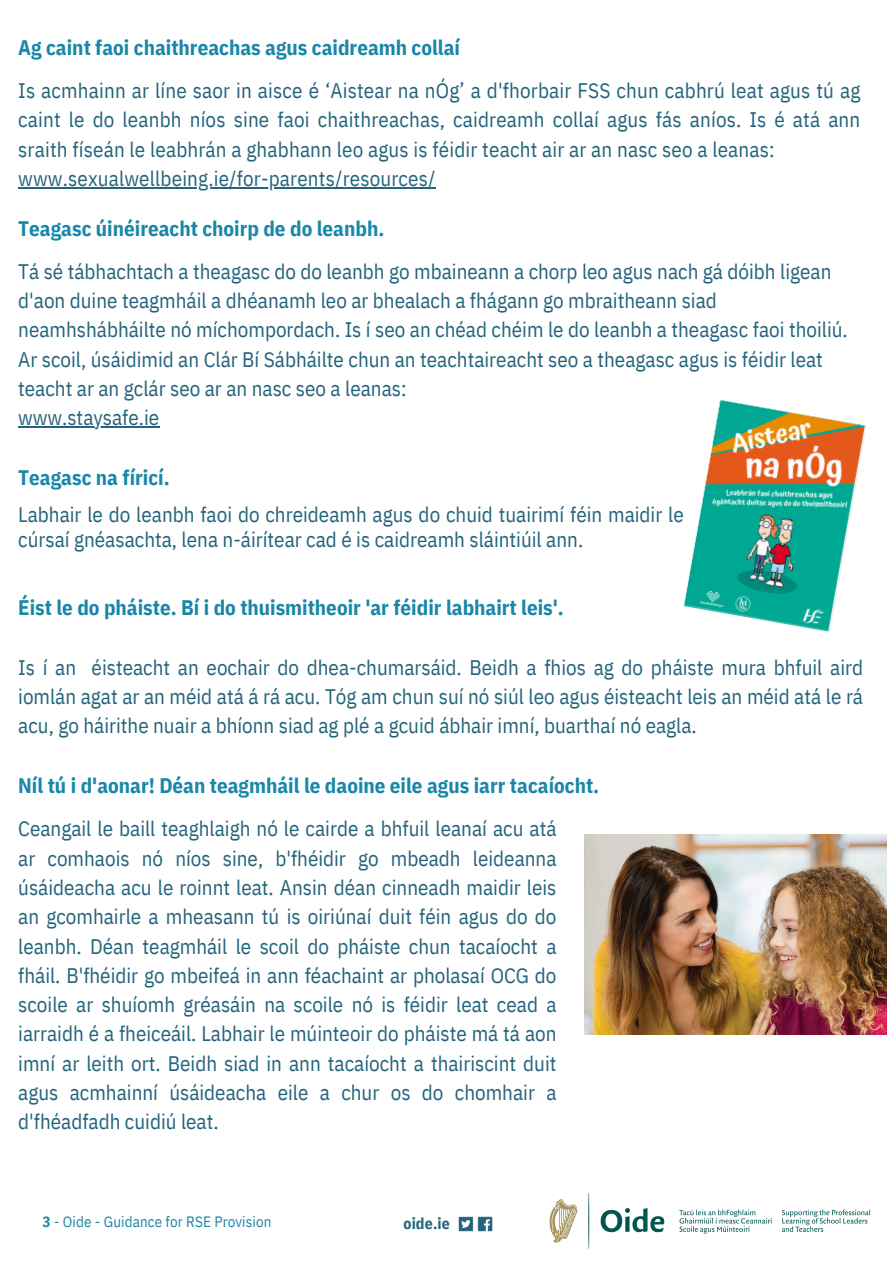
<style>
.page{position:relative;width:894px;height:1264px;background:#fff}
.page>*{position:absolute;margin:0;border:0;box-sizing:border-box;transform-origin:0 0}
.t1{font:21px/29.2px "IBM Plex Sans Cond";color:#24647c;text-align:justify}
.t2{font:700 21px "IBM Plex Sans Cond";color:#1987a8}
.t3{font:700 15.9px "IBM Plex Sans Cond";letter-spacing:.01em;color:#24647c}
.t4{font:15px "IBM Plex Sans Cond";letter-spacing:.01em;color:#1987a8}
.s1{font-weight:700}
</style>
<div class="page">
<img style="left:584px;top:834px;width:302px;height:200px">
<img style="left:458px;top:1216px;width:35px;height:16px">
<img style="left:549px;top:1193px;width:322px;height:56px">
<img style="left:684px;top:400px;width:182px;height:232px">
<hr style="left:18px;top:426px;width:141px;height:1px;background:#24647c">
<hr style="left:18px;top:187px;width:417px;height:1px;background:#24647c">
<h1 class="t2" style="left:18px;top:34px;width:443px">Ag caint faoi chaithreachas agus caidreamh collaí</h1>
<p class="t1" style="left:18px;top:76px;width:843px">Is acmhainn ar líne saor in aisce é ‘Aistear na nÓg’ a d'fhorbair FSS chun cabhrú leat agus tú ag caint le do leanbh níos sine faoi chaithreachas, caidreamh collaí agus fás aníos. Is é atá ann sraith físeán le leabhrán a ghabhann leo agus is féidir teacht air ar an nasc seo a leanas:</p>
<p class="t1" style="left:18px;top:163px;width:419px">www.sexualwellbeing.ie/for-parents/resources/</p>
<h1 class="t2" style="left:18px;top:214px;width:367px">Teagasc úinéireacht choirp de do leanbh.</h1>
<h2 class="t1" style="left:18px;top:256px;width:830px;text-align:left">Tá sé tábhachtach a theagasc do do leanbh go mbaineann a chorp leo agus nach gá dóibh ligean d'aon duine teagmháil a dhéanamh leo ar bhealach a fhágann go mbraitheann siad neamhshábháilte nó míchompordach. Is í seo an chéad chéim le do leanbh a theagasc faoi thoiliú.<br>Ar scoil, úsáidimid an Clár Bí Sábháilte chun an teachtaireacht seo a theagasc agus is féidir leat teacht ar an gclár seo ar an nasc seo a leanas:</h2>
<p class="t1" style="left:18px;top:403px;width:142px">www.staysafe.ie</p>
<p class="t2" style="left:18px;top:463px;width:153px">Teagasc na fíricí.</p>
<h3 class="t1" style="left:18px;top:502px;width:667px;line-height:24.8px">Labhair le do leanbh faoi do chreideamh agus do chuid tuairimí féin maidir le cúrsaí gnéasachta, lena n-áirítear cad é is caidreamh sláintiúil ann.</h3>
<h2 class="t2" style="left:18px;top:593px;width:547px">Éist le do pháiste. Bí i do thuismitheoir 'ar féidir labhairt leis'.</h2>
<h1 class="t1" style="left:18px;top:652px;width:846px">Is í an éisteacht an eochair do dhea-chumarsáid. Beidh a fhios ag do pháiste mura bhfuil aird iomlán agat ar an méid atá á rá acu. Tóg am chun suí nó siúl leo agus éisteacht leis an méid atá le rá acu, go háirithe nuair a bhíonn siad ag plé a gcuid ábhair imní, buarthaí nó eagla.</h1>
<h2 class="t2" style="left:18px;top:771px;width:582px">Níl tú i d'aonar! Déan teagmháil le daoine eile agus iarr tacaíocht.</h2>
<p class="t1" style="left:18px;top:814px;width:539px">Ceangail le baill teaghlaigh nó le cairde a bhfuil leanaí acu atá ar comhaois nó níos sine, b'fhéidir go mbeadh leideanna úsáideacha acu le roinnt leat. Ansin déan cinneadh maidir leis an gcomhairle a mheasann tú is oiriúnaí duit féin agus do do leanbh. Déan teagmháil le scoil do pháiste chun tacaíocht a fháil. B'fhéidir go mbeifeá in ann féachaint ar pholasaí OCG do scoile ar shuíomh gréasáin na scoile nó is féidir leat cead a iarraidh é a fheiceáil. Labhair le múinteoir do pháiste má tá aon imní ar leith ort. Beidh siad in ann tacaíocht a thairiscint duit agus acmhainní úsáideacha eile a chur os do chomhair a d'fhéadfadh cuidiú leat.</p>
<p class="t4" style="left:43px;top:1211px;width:230px"><span class="s1">3</span> - Oide - Guidance for RSE Provision</p>
<p class="t3" style="left:403px;top:1212px;width:48px">oide.ie</p>
</div>
